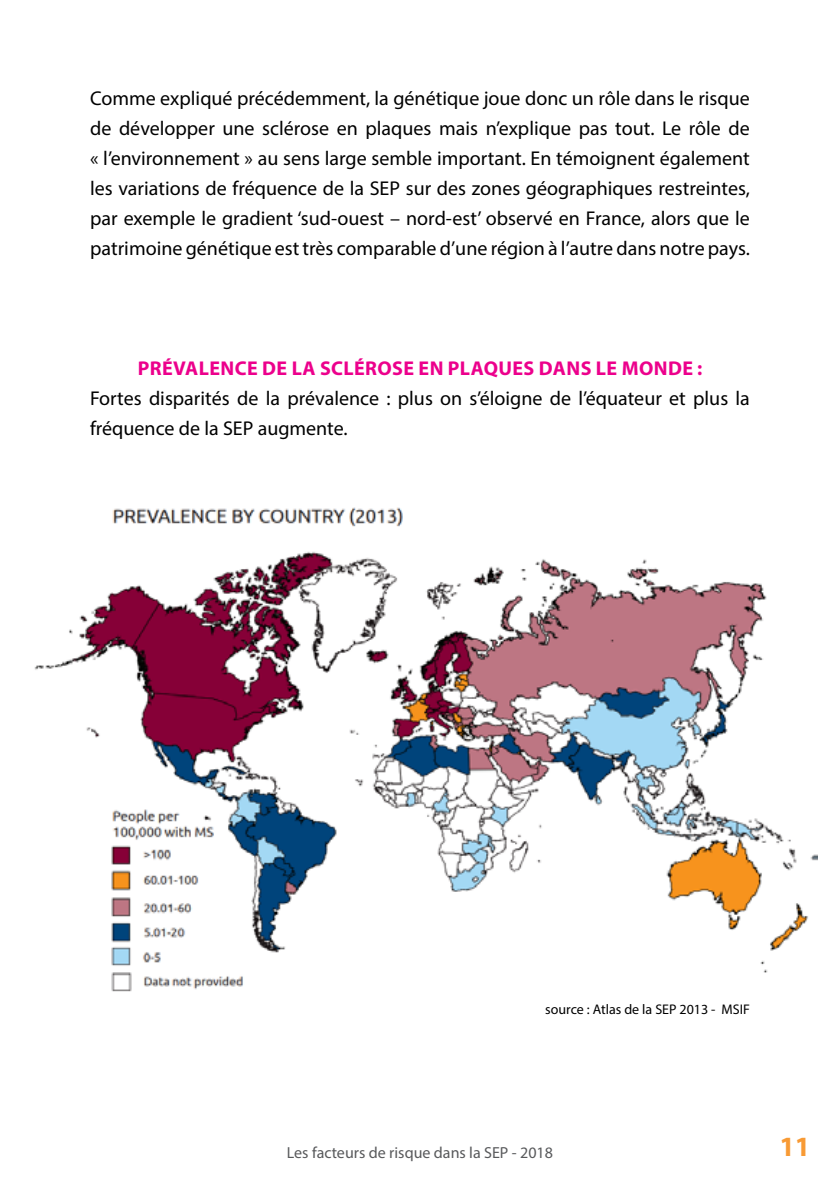
<style>
.page{position:relative;width:840px;height:1191px;background:#fff}
.page>*{position:absolute;margin:0;border:0;box-sizing:border-box;transform-origin:0 0}
.t1{font:700 28px "Myriad Pro";color:#f89a34}
.t2{font:20px/30px "Myriad Pro";color:#000;text-align:justify}
.t3{font:700 20px "Myriad Pro";letter-spacing:.02em;color:#ec008c}
.t4{font:16px "Myriad Pro";color:#58595b}
.t5{font:14px "Myriad Pro";color:#000}
</style>
<div class="page">
<img style="left:34px;top:507px;width:782px;height:485px">
<p class="t2" style="left:90px;top:83px;width:661px">Comme expliqué précédemment, la génétique joue donc un rôle dans le risque de développer une sclérose en plaques mais n’explique pas tout. Le rôle de « l’environnement » au sens large semble important. En témoignent également les variations de fréquence de la SEP sur des zones géographiques restreintes, par exemple le gradient ‘sud-ouest – nord-est’ observé en France, alors que le patrimoine génétique est très comparable d’une région à l’autre dans notre pays.</p>
<p class="t3" style="left:138px;top:355px;width:566px">PRÉVALENCE DE LA SCLÉROSE EN PLAQUES DANS LE MONDE :</p>
<p class="t2" style="left:90px;top:383px;width:661px">Fortes disparités de la prévalence : plus on s’éloigne de l’équateur et plus la fréquence de la SEP augmente.</p>
<p class="t5" style="left:545px;top:1001px;width:206px">source : Atlas de la SEP 2013 - MSIF</p>
<p class="t4" style="left:287px;top:1143px;width:267px">Les facteurs de risque dans la SEP - 2018</p>
<h1 class="t1" style="left:779px;top:1128px;width:33px">11</h1>
</div>
